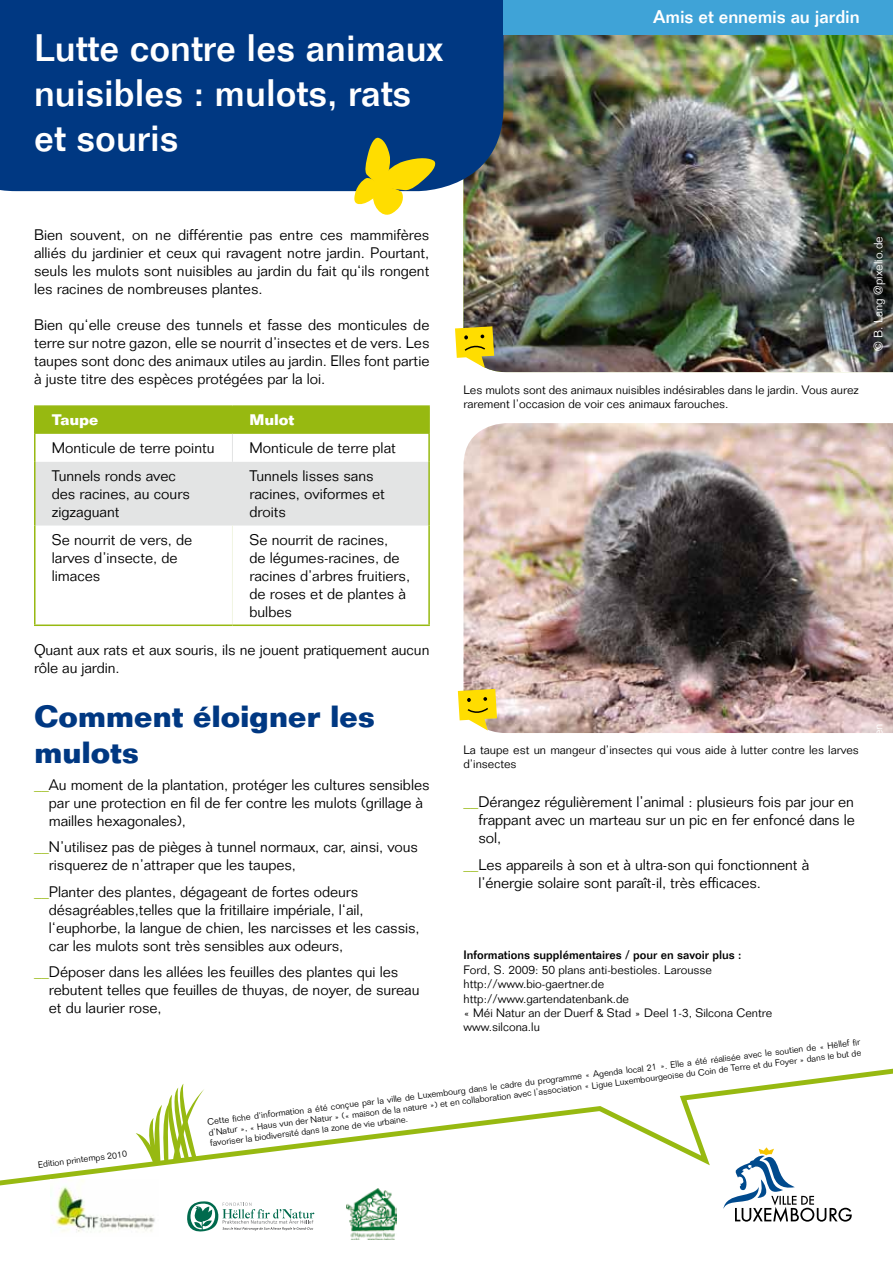
<style>
.page{position:relative;width:893px;height:1263px;background:#fff}
.page>*{position:absolute;margin:0;border:0;box-sizing:border-box;transform-origin:0 0}
.t1{font:500 37.5px/45px "Folio Std";color:#fff}
.t2{font:700 30px/36px "Folio Std";letter-spacing:-.005em;color:#003882}
.t3{font:500 18px "Folio Std";letter-spacing:-.005em;color:#fff}
.t4{font:300 15px/18px "Folio Std";letter-spacing:-.005em;color:#000}
.t5{font:700 15px "Folio Std";color:#fff}
.t6{font:300 12px/14.4px "Folio Std";color:#000}
.t7{font:500 12px "Folio Std";color:#000}
.t8{font:300 12px "Folio Std";color:#fff}
.t9{font:300 9px/10.8px "Folio Std";color:#000;text-align:justify}
.s1{color:#97b911}
</style>
<div class="page">
<img style="left:463px;top:34px;width:430px;height:338px">
<svg style="left:36px;top:407px;width:392px;height:118px"></svg>
<hr style="left:232px;top:525px;width:1px;height:99px;background:#f1f5e2">
<hr style="left:34px;top:405px;width:198px;height:2px;background:#97b911">
<hr style="left:34px;top:407px;width:2px;height:27px;background:#97b911">
<hr style="left:232px;top:405px;width:198px;height:2px;background:#97b911">
<hr style="left:34px;top:434px;width:2px;height:28px;background:#97b911">
<hr style="left:34px;top:462px;width:2px;height:63px;background:#97b911">
<hr style="left:34px;top:525px;width:2px;height:99px;background:#97b911">
<hr style="left:428px;top:407px;width:2px;height:27px;background:#97b911">
<hr style="left:428px;top:434px;width:2px;height:28px;background:#97b911">
<hr style="left:428px;top:462px;width:2px;height:63px;background:#97b911">
<hr style="left:428px;top:525px;width:2px;height:99px;background:#97b911">
<hr style="left:34px;top:624px;width:198px;height:2px;background:#97b911">
<hr style="left:232px;top:624px;width:198px;height:2px;background:#97b911">
<div style="left:0;top:0;width:504px;height:191px;background:#003882"></div>
<svg style="left:354px;top:138px;width:85px;height:77px"></svg>
<img style="left:463px;top:423px;width:430px;height:310px">
<div style="left:504px;top:0;width:389px;height:34px;background:#3fa3d7"></div>
<svg style="left:0;top:1068px;width:893px;height:118px"></svg>
<svg style="left:723px;top:1147px;width:129px;height:75px"></svg>
<img style="left:50px;top:1180px;width:109px;height:52px">
<svg style="left:187px;top:1201px;width:127px;height:30px"></svg>
<img style="left:346px;top:1188px;width:51px;height:51px">
<svg style="left:455px;top:326px;width:39px;height:42px;background:#e3cb32"></svg>
<svg style="left:458px;top:689px;width:39px;height:41px;background:#eed335"></svg>
<h1 class="t1" style="left:34px;top:25px;width:411px">Lutte contre les animaux nuisibles : mulots, rats et souris</h1>
<p class="t3" style="left:654px;top:6px;width:208px">Amis et ennemis au jardin</p>
<p class="t4" style="left:34px;top:226px;width:397px;text-align:justify">Bien souvent, on ne différentie pas entre ces mammifères alliés du jardinier et ceux qui ravagent notre jardin. Pourtant, seuls les mulots sont nuisibles au jardin du fait qu‘ils rongent les racines de nombreuses plantes.</p>
<p class="t4" style="left:34px;top:316px;width:397px;text-align:justify">Bien qu‘elle creuse des tunnels et fasse des monticules de terre sur notre gazon, elle se nourrit d’insectes et de vers. Les taupes sont donc des animaux utiles au jardin. Elles font partie à juste titre des espèces protégées par la loi.</p>
<p class="t5" style="left:52px;top:411px;width:48px">Taupe</p>
<p class="t5" style="left:249px;top:411px;width:46px">Mulot</p>
<p class="t4" style="left:52px;top:439px;width:164px">Monticule de terre pointu</p>
<p class="t4" style="left:249px;top:439px;width:148px">Monticule de terre plat</p>
<p class="t4" style="left:52px;top:467px;width:140px">Tunnels ronds avec des racines, au cours zigzaguant</p>
<p class="t4" style="left:249px;top:467px;width:137px">Tunnels lisses sans racines, oviformes et droits</p>
<p class="t4" style="left:52px;top:530px;width:142px">Se nourrit de vers, de larves d’insecte, de limaces</p>
<p class="t4" style="left:249px;top:530px;width:162px">Se nourrit de racines,<br>de légumes-racines, de racines d’arbres fruitiers, de roses et de plantes à bulbes</p>
<p class="t4" style="left:34px;top:641px;width:397px">Quant aux rats et aux souris, ils ne jouent pratiquement aucun rôle au jardin.</p>
<h2 class="t2" style="left:34px;top:698px;width:343px">Comment éloigner les mulots</h2>
<p class="t4" style="left:49px;top:775px;width:382px;text-indent:-15px"><span class="s1">__</span>Au moment de la plantation, protéger les cultures sensibles par une protection en fil de fer contre les mulots (grillage à mailles hexagonales),</p>
<p class="t4" style="left:49px;top:838px;width:371px;text-indent:-15px"><span class="s1">__</span>N’utilisez pas de pièges à tunnel normaux, car, ainsi, vous risquerez de n’attraper que les taupes,</p>
<p class="t4" style="left:49px;top:882px;width:372px;text-indent:-15px"><span class="s1">__</span>Planter des plantes, dégageant de fortes odeurs désagréables,telles que la fritillaire impériale, l‘ail, l‘euphorbe, la langue de chien, les narcisses et les cassis, car les mulots sont très sensibles aux odeurs,</p>
<p class="t4" style="left:49px;top:963px;width:372px;text-indent:-15px"><span class="s1">__</span>Déposer dans les allées les feuilles des plantes qui les rebutent telles que feuilles de thuyas, de noyer, de sureau et du laurier rose,</p>
<p class="t6" style="left:463px;top:382px;width:397px">Les mulots sont des animaux nuisibles indésirables dans le jardin. Vous aurez rarement l’occasion de voir ces animaux farouches.</p>
<p class="t6" style="left:463px;top:742px;width:397px">La taupe est un mangeur d’insectes qui vous aide à lutter contre les larves d’insectes</p>
<p class="t4" style="left:478px;top:793px;width:378px;text-align:justify;text-indent:-15px"><span class="s1">__</span>Dérangez régulièrement l’animal : plusieurs fois par jour en frappant avec un marteau sur un pic en fer enfoncé dans le sol,</p>
<p class="t4" style="left:478px;top:855px;width:332px;text-indent:-15px"><span class="s1">__</span>Les appareils à son et à ultra-son qui fonctionnent à l’énergie solaire sont paraît-il, très efficaces.</p>
<p class="t7" style="left:463px;top:948px;width:280px">Informations supplémentaires / pour en savoir plus :</p>
<p class="t6" style="left:463px;top:962px;width:310px">Ford, S. 2009: 50 plans anti-bestioles. Larousse http://www.bio-gaertner.de http://www.gartendatenbank.de<br>« Méi Natur an der Duerf &amp; Stad » Deel 1-3, Silcona Centre www.silcona.lu</p>
<p class="t9" style="left:38px;top:1159px;width:91px;rotate:-7deg">Edition printemps 2010</p>
<p class="t9" style="left:207px;top:1116px;width:659px;rotate:-7deg">Cette fi che d’information a été conçue par la ville de Luxembourg dans le cadre du programme « Agenda local 21 ». Elle a été réalisée avec le soutien de « Hëllef fi r d’Natur », « Haus vun der Natur » (« maison de la nature ») et en collaboration avec l’association « Ligue Luxembourgeoise du Coin de Terre et du Foyer » dans le but de favoriser la biodiversité dans la zone de vie urbaine.</p>
<p class="t8" style="left:871px;top:351px;width:116px;rotate:-90deg">© B. Lang @pixelio.de</p>
</div>
